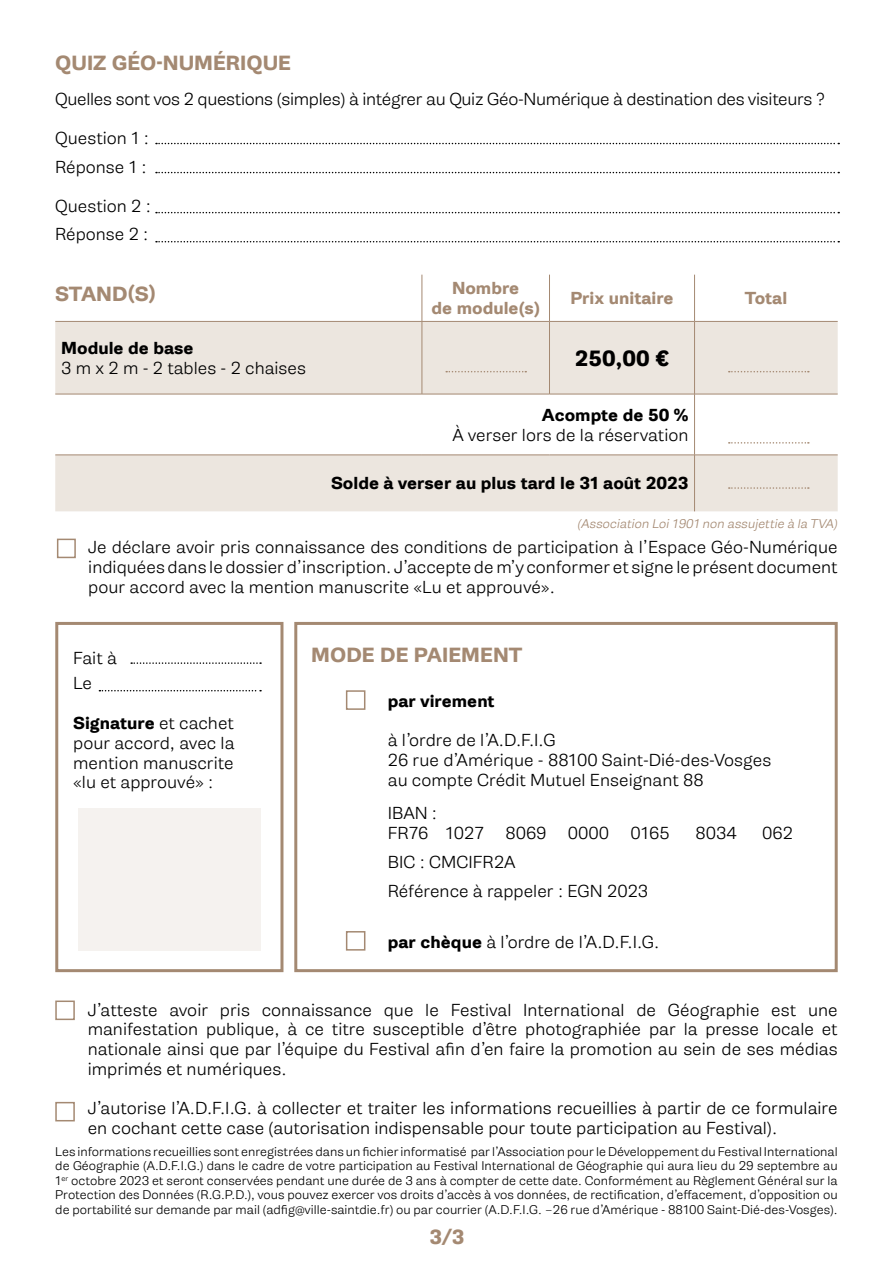
<style>
.page{position:relative;width:893px;height:1263px;background:#fff}
.page>*{position:absolute;margin:0;border:0;box-sizing:border-box;transform-origin:0 0}
.t1{font:700 21px "Gira Sans";color:#000}
.t2{font:700 19.5px "Gira Sans";color:#a48972}
.t3{font:300 16.5px/19.8px "Gira Sans";color:#000}
.t4{font:300 16.5px "Gira Sans";letter-spacing:-.02em;color:#000}
.t5{font:700 16.5px "Gira Sans";color:#000}
.t6{font:700 16.5px/19.8px "Gira Sans";color:#a48972;text-align:center}
.t7{font:300 12px/14.4px "Gira Sans";color:#000;text-align:justify}
.t8{font:italic 300 12px "Gira Sans";color:#a48972}
.s1{font-weight:700}
</style>
<div class="page">
<svg style="left:55px;top:322px;width:783px;height:189px;fill:#ece6df"></svg>
<hr style="left:422px;top:275px;width:1px;height:46px;background:#a48972">
<hr style="left:549px;top:275px;width:1px;height:46px;background:#a48972">
<hr style="left:694px;top:275px;width:1px;height:46px;background:#a48972">
<hr style="left:55px;top:321px;width:367px;height:1px;background:#a48972">
<hr style="left:422px;top:322px;width:1px;height:72px;background:#a48972">
<hr style="left:422px;top:321px;width:127px;height:1px;background:#a48972">
<hr style="left:549px;top:322px;width:1px;height:72px;background:#a48972">
<hr style="left:549px;top:321px;width:145px;height:1px;background:#a48972">
<hr style="left:694px;top:322px;width:1px;height:72px;background:#a48972">
<hr style="left:694px;top:321px;width:144px;height:1px;background:#a48972">
<hr style="left:55px;top:394px;width:367px;height:1px;background:#a48972">
<hr style="left:422px;top:394px;width:127px;height:1px;background:#a48972">
<hr style="left:549px;top:394px;width:145px;height:1px;background:#a48972">
<hr style="left:694px;top:394px;width:1px;height:61px;background:#a48972">
<hr style="left:694px;top:394px;width:144px;height:1px;background:#a48972">
<hr style="left:55px;top:455px;width:367px;height:1px;background:#a48972">
<hr style="left:422px;top:455px;width:127px;height:1px;background:#a48972">
<hr style="left:549px;top:455px;width:145px;height:1px;background:#a48972">
<hr style="left:694px;top:455px;width:1px;height:56px;background:#a48972">
<hr style="left:694px;top:455px;width:144px;height:1px;background:#a48972">
<svg style="left:446px;top:371px;width:80px;height:1px"></svg>
<svg style="left:729px;top:371px;width:80px;height:1px"></svg>
<svg style="left:729px;top:442px;width:80px;height:2px"></svg>
<svg style="left:729px;top:487px;width:80px;height:2px"></svg>
<div style="left:55px;top:622px;width:228px;height:350px;border:3px solid #a48972"></div>
<div style="left:294px;top:622px;width:544px;height:350px;border:3px solid #a48972"></div>
<div style="left:346px;top:690px;width:19px;height:20px;border:2px solid #a48972"></div>
<div style="left:346px;top:931px;width:19px;height:19px;border:2px solid #a48972"></div>
<div style="left:78px;top:808px;width:183px;height:142px;background:#f5f2ef"></div>
<div style="left:57px;top:539px;width:19px;height:19px;border:2px solid #a48972"></div>
<div style="left:55px;top:1102px;width:20px;height:19px;border:2px solid #a48972"></div>
<div style="left:55px;top:1000px;width:20px;height:20px;border:2px solid #a48972"></div>
<svg style="left:99px;top:690px;width:162px;height:1px"></svg>
<svg style="left:131px;top:662px;width:130px;height:2px"></svg>
<svg style="left:156px;top:143px;width:683px;height:1px"></svg>
<svg style="left:156px;top:172px;width:683px;height:1px"></svg>
<svg style="left:156px;top:212px;width:683px;height:1px"></svg>
<svg style="left:156px;top:241px;width:683px;height:1px"></svg>
<p class="t2" style="left:55px;top:50px;width:237px">QUIZ GÉO-NUMÉRIQUE</p>
<p class="t4" style="left:55px;top:88px;width:771px">Quelles sont vos 2 questions (simples) à intégrer au Quiz Géo-Numérique à destination des visiteurs ?</p>
<p class="t3" style="left:55px;top:124px;width:95px;line-height:28.5px">Question 1 :<br>Réponse 1 :</p>
<p class="t3" style="left:55px;top:191px;width:97px;line-height:28.5px">Question 2 :<br>Réponse 2 :</p>
<p class="t2" style="left:55px;top:281px;width:102px">STAND(S)</p>
<p class="t6" style="left:431px;top:279px;width:110px">Nombre<br>de module(s)</p>
<p class="t6" style="left:570px;top:289px;width:105px">Prix unitaire</p>
<p class="t6" style="left:745px;top:289px;width:44px">Total</p>
<p class="t5" style="left:61px;top:337px;width:134px">Module de base</p>
<p class="t3" style="left:61px;top:358px;width:246px">3 m x 2 m - 2 tables - 2 chaises</p>
<p class="t1" style="left:575px;top:344px;width:96px">250,00 €</p>
<p class="t5" style="left:542px;top:404px;width:148px">Acompte de 50 %</p>
<p class="t3" style="left:452px;top:425px;width:238px">À verser lors de la réservation</p>
<p class="t5" style="left:331px;top:472px;width:359px">Solde à verser au plus tard le 31 août 2023</p>
<p class="t8" style="left:577px;top:515px;width:264px">(Association Loi1901 non assujettie à la TVA)</p>
<p class="t3" style="left:88px;top:537px;width:751px;text-align:justify">Je déclare avoir pris connaissance des conditions de participation à l’Espace Géo-Numérique indiquées dans le dossier d’inscription. J’accepte de m’y conformer et signe le présent document pour accord avec la mention manuscrite «Lu et approuvé».</p>
<p class="t3" style="left:73px;top:645px;width:45px;line-height:25.5px">Fait à<br>Le</p>
<p class="t3" style="left:73px;top:713px;width:163px;text-align:justify"><span class="s1">Signature</span> et cachet pour accord, avec la mention manuscrite «lu et approuvé» :</p>
<p class="t2" style="left:311px;top:642px;width:213px">MODE DE PAIEMENT</p>
<p class="t5" style="left:388px;top:690px;width:108px">par virement</p>
<p class="t3" style="left:388px;top:730px;width:385px">à l’ordre de l’A.D.F.I.G<br>26 rue d’Amérique - 88100 Saint-Dié-des-Vosges au compte Crédit Mutuel Enseignant 88</p>
<p class="t3" style="left:388px;top:803px;width:98px">IBAN :<br>FR76 1027</p>
<p class="t3" style="left:505px;top:823px;width:43px">8069</p>
<p class="t3" style="left:568px;top:823px;width:43px">0000</p>
<p class="t3" style="left:631px;top:823px;width:41px">0165</p>
<p class="t3" style="left:695px;top:823px;width:43px">8034</p>
<p class="t3" style="left:762px;top:823px;width:32px">062</p>
<p class="t3" style="left:388px;top:847px;width:262px;line-height:28.8px">BIC : CMCIFR2A<br>Référence à rappeler : EGN 2023</p>
<p class="t3" style="left:388px;top:932px;width:273px"><span class="s1">par chèque</span> à l’ordre de l’A.D.F.I.G.</p>
<p class="t3" style="left:88px;top:999px;width:751px;text-align:justify">J’atteste avoir pris connaissance que le Festival International de Géographie est une manifestation publique, à ce titre susceptible d’être photographiée par la presse locale et nationale ainsi que par l’équipe du Festival afin d’en faire la promotion au sein de ses médias imprimés et numériques.</p>
<p class="t3" style="left:88px;top:1098px;width:751px">J’autorise l’A.D.F.I.G. à collecter et traiter les informations recueillies à partir de ce formulaire en cochant cette case (autorisation indispensable pour toute participation au Festival).</p>
<p class="t7" style="left:55px;top:1144px;width:784px">Les informations recueillies sont enregistrées dans un fichier informatisé par l’Association pour le Développement du Festival International de Géographie (A.D.F.I.G.) dans le cadre de votre participation au Festival International de Géographie qui aura lieu du 29 septembre au 1<sup>er</sup> octobre 2023 et seront conservées pendant une durée de 3 ans à compter de cette date. Conformément au Règlement Général sur la Protection des Données (R.G.P.D.), vous pouvez exercer vos droits d’accès à vos données, de rectification, d’effacement, d’opposition ou de portabilité sur demande par mail (adfig@ville-saintdie.fr) ou par courrier (A.D.F.I.G. –26 rue d’Amérique - 88100 Saint-Dié-des-Vosges).</p>
<p class="t2" style="left:429px;top:1224px;width:36px">3/3</p>
</div>
